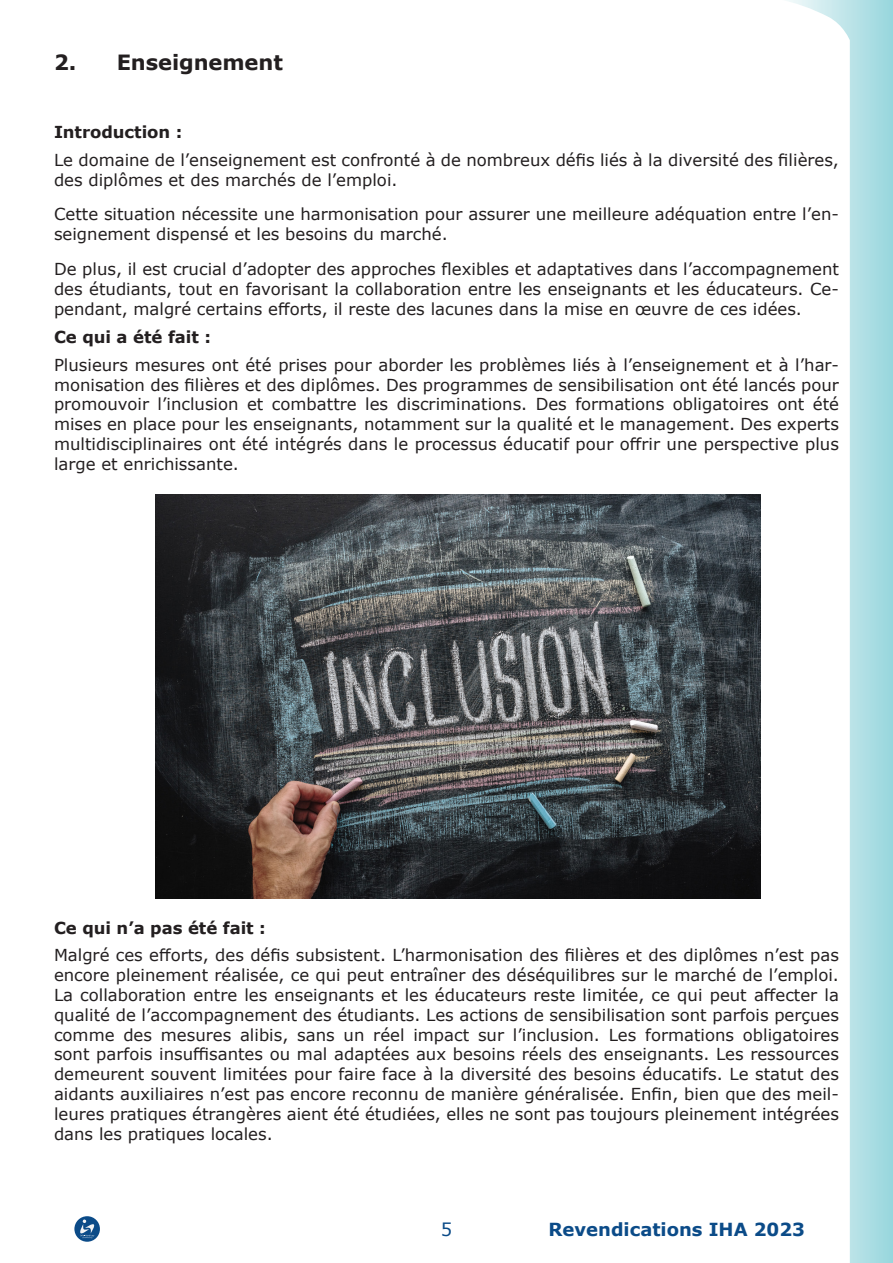
<style>
.page{position:relative;width:893px;height:1263px;background:#fff}
.page>*{position:absolute;margin:0;border:0;box-sizing:border-box;transform-origin:0 0}
.t1{font:700 21px "Verdana";letter-spacing:-.005em;color:#231f20}
.t2{font:700 18px "Verdana";color:#0b4b88}
.t3{font:18px "Verdana";color:#0b4b88}
.t4{font:16.5px/19.8px "Verdana";color:#231f20;text-align:justify}
.Body_Text{font:700 16.5px "Verdana";letter-spacing:-.005em;color:#231f20}
</style>
<div class="page">
<svg style="left:706px;top:0;width:187px;height:1263px"></svg>
<svg style="left:74px;top:1216px;width:26px;height:26px"></svg>
<svg style="left:79px;top:1219px;width:16px;height:19px"></svg>
<img style="left:155px;top:495px;width:605px;height:403px">
<p class="t1" style="left:54px;top:48px;width:230px">2. Enseignement</p>
<p class="Body_Text" style="left:54px;top:121px;width:130px">Introduction :</p>
<p class="t4" style="left:54px;top:150px;width:786px">Le domaine de l’enseignement est confronté à de nombreux défis liés à la diversité des filières, des diplômes et des marchés de l’emploi.</p>
<p class="t4" style="left:54px;top:204px;width:786px">Cette situation nécessite une harmonisation pour assurer une meilleure adéquation entre l’en&shy;seignement dispensé et les besoins du marché.</p>
<p class="t4" style="left:54px;top:259px;width:786px">De plus, il est crucial d’adopter des approches flexibles et adaptatives dans l’accompagnement des étudiants, tout en favorisant la collaboration entre les enseignants et les éducateurs. Ce&shy;pendant, malgré certains efforts, il reste des lacunes dans la mise en œuvre de ces idées.</p>
<p class="Body_Text" style="left:54px;top:326px;width:159px">Ce qui a été fait :</p>
<p class="t4" style="left:54px;top:355px;width:786px">Plusieurs mesures ont été prises pour aborder les problèmes liés à l’enseignement et à l’har&shy;monisation des filières et des diplômes. Des programmes de sensibilisation ont été lancés pour promouvoir l’inclusion et combattre les discriminations. Des formations obligatoires ont été mises en place pour les enseignants, notamment sur la qualité et le management. Des experts multidisciplinaires ont été intégrés dans le processus éducatif pour offrir une perspective plus large et enrichissante.</p>
<p class="Body_Text" style="left:54px;top:916px;width:213px">Ce qui n’a pas été fait :</p>
<p class="t4" style="left:54px;top:945px;width:786px">Malgré ces efforts, des défis subsistent. L’harmonisation des filières et des diplômes n’est pas encore pleinement réalisée, ce qui peut entraîner des déséquilibres sur le marché de l’emploi.<br>La collaboration entre les enseignants et les éducateurs reste limitée, ce qui peut affecter la qualité de l’accompagnement des étudiants. Les actions de sensibilisation sont parfois perçues comme des mesures alibis, sans un réel impact sur l’inclusion. Les formations obligatoires sont parfois insuffisantes ou mal adaptées aux besoins réels des enseignants. Les ressources demeurent souvent limitées pour faire face à la diversité des besoins éducatifs. Le statut des aidants auxiliaires n’est pas encore reconnu de manière généralisée. Enfin, bien que des meil&shy;leures pratiques étrangères aient été étudiées, elles ne sont pas toujours pleinement intégrées dans les pratiques locales.</p>
<p class="t3" style="left:441px;top:1216px;width:13px">5</p>
<p class="t2" style="left:549px;top:1217px;width:258px">Revendications IHA 2023</p>
</div>
